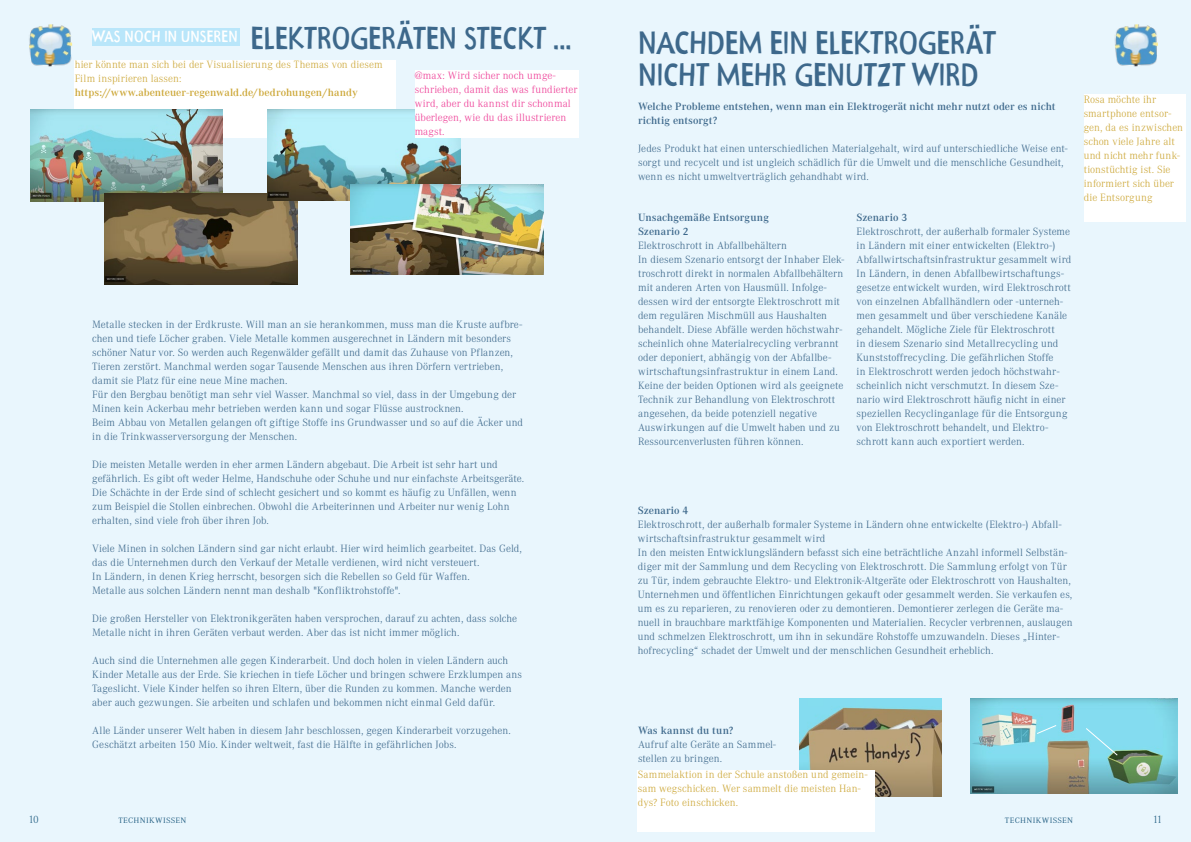
<style>
.page{position:relative;width:1191px;height:842px;background:#e9f6fd}
.page>*{position:absolute;margin:0;border:0;box-sizing:border-box;transform-origin:0 0}
.t1{font:32px/32px "Frutimex Condensed";color:#3d688b}
.t2{font:31px "Frutimex Condensed";letter-spacing:-.01em;color:#3d688b}
.t3{font:300 11px/14px "Corporate A";letter-spacing:.005em;color:#3d688b}
.t4{font:300 11px/14px "Corporate A";letter-spacing:.005em;color:#cca737}
.t5{font:600 11px/14px "Corporate A";letter-spacing:.005em;color:#3d688b}
.t6{font:300 11px/14px "Corporate A";letter-spacing:.01em;color:#ee3d96}
.t7{font:600 11px "Corporate A";letter-spacing:.005em;color:#cca737}
.t8{font:300 11px "Corporate ASC";letter-spacing:.025em;color:#235f83}
.t9{font:300 11px "Corporate A";color:#235f83}
</style>
<div class="page">
<img style="left:29px;top:24px;width:44px;height:43px">
<img style="left:1115px;top:24px;width:43px;height:43px">
<div style="left:92px;top:29px;width:148px;height:17px;background:#b9e6fa"></div>
<div style="left:1083px;top:95px;width:102px;height:127px;background:#fff"></div>
<div style="left:75px;top:60px;width:321px;height:78px;background:#fff"></div>
<img style="left:30px;top:110px;width:193px;height:91px">
<img style="left:105px;top:194px;width:193px;height:91px">
<img style="left:267px;top:110px;width:193px;height:91px">
<img style="left:350px;top:184px;width:193px;height:91px">
<img style="left:799px;top:698px;width:142px;height:98px">
<img style="left:970px;top:698px;width:207px;height:96px">
<svg style="left:1035px;top:724px;width:22px;height:11px"></svg>
<svg style="left:1084px;top:727px;width:34px;height:29px"></svg>
<div style="left:638px;top:770px;width:236px;height:61px;background:#fff"></div>
<div style="left:415px;top:71px;width:163px;height:67px;background:#fff"></div>
<h2 class="t2" style="left:92px;top:19px;width:481px"><sup>WAS</sup> <sup>NOCH</sup> <sup>IN</sup> <sup>UNSEREN</sup> ELEKTROGERÄTEN STECKT ...</h2>
<p class="t4" style="left:75px;top:57px;width:309px">hier könnte man sich bei der Visualisierung des Themas von diesem<br>Film inspirieren lassen:</p>
<p class="t7" style="left:75px;top:86px;width:284px">https://www.abenteuer-regenwald.de/bedrohungen/handy</p>
<p class="t6" style="left:415px;top:68px;width:164px">@max: Wird sicher noch umge&shy;schrieben, damit das was fundierter wird, aber du kannst dir schonmal überlegen, wie du das illustrieren magst.</p>
<p class="t3" style="left:92px;top:318px;width:432px">Metalle stecken in der Erdkruste. Will man an sie herankommen, muss man die Kruste aufbre&shy;chen und tiefe Löcher graben. Viele Metalle kommen ausgerechnet in Ländern mit besonders schöner Natur vor. So werden auch Regenwälder gefällt und damit das Zuhause von Pflanzen, Tieren zerstört. Manchmal werden sogar Tausende Menschen aus ihren Dörfern vertrieben, damit sie Platz für eine neue Mine machen.<br>Für den Bergbau benötigt man sehr viel Wasser. Manchmal so viel, dass in der Umgebung der Minen kein Ackerbau mehr betrieben werden kann und sogar Flüsse austrocknen.<br>Beim Abbau von Metallen gelangen oft giftige Stoffe ins Grundwasser und so auf die Äcker und in die Trinkwasserversorgung der Menschen.</p>
<p class="t3" style="left:92px;top:458px;width:433px">Die meisten Metalle werden in eher armen Ländern abgebaut. Die Arbeit ist sehr hart und gefährlich. Es gibt oft weder Helme, Handschuhe oder Schuhe und nur einfachste Arbeitsgeräte.<br>Die Schächte in der Erde sind of schlecht gesichert und so kommt es häufig zu Unfällen, wenn zum Beispiel die Stollen einbrechen. Obwohl die Arbeiterinnen und Arbeiter nur wenig Lohn erhalten, sind viele froh über ihren Job.</p>
<p class="t3" style="left:92px;top:542px;width:431px">Viele Minen in solchen Ländern sind gar nicht erlaubt. Hier wird heimlich gearbeitet. Das Geld, das die Unternehmen durch den Verkauf der Metalle verdienen, wird nicht versteuert.<br>In Ländern, in denen Krieg herrscht, besorgen sich die Rebellen so Geld für Waffen.<br>Metalle aus solchen Ländern nennt man deshalb "Konfliktrohstoffe".</p>
<p class="t3" style="left:92px;top:612px;width:426px">Die großen Hersteller von Elektronikgeräten haben versprochen, darauf zu achten, dass solche<br>Metalle nicht in ihren Geräten verbaut werden. Aber das ist nicht immer möglich.</p>
<p class="t3" style="left:92px;top:654px;width:431px">Auch sind die Unternehmen alle gegen Kinderarbeit. Und doch holen in vielen Ländern auch Kinder Metalle aus der Erde. Sie kriechen in tiefe Löcher und bringen schwere Erzklumpen ans Tageslicht. Viele Kinder helfen so ihren Eltern, über die Runden zu kommen. Manche werden aber auch gezwungen. Sie arbeiten und schlafen und bekommen nicht einmal Geld dafür.</p>
<p class="t3" style="left:92px;top:724px;width:420px">Alle Länder unserer Welt haben in diesem Jahr beschlossen, gegen Kinderarbeit vorzugehen.<br>Geschätzt arbeiten 150 Mio. Kinder weltweit, fast die Hälfte in gefährlichen Jobs.</p>
<h1 class="t1" style="left:638px;top:27px;width:359px">NACHDEM EIN ELEKTROGERÄT<br>NICHT MEHR GENUTZT WIRD</h1>
<p class="t5" style="left:638px;top:100px;width:419px">Welche Probleme entstehen, wenn man ein Elektrogerät nicht mehr nutzt oder es nicht richtig entsorgt?</p>
<p class="t3" style="left:638px;top:142px;width:431px">Jedes Produkt hat einen unterschiedlichen Materialgehalt, wird auf unterschiedliche Weise ent&shy;sorgt und recycelt und ist ungleich schädlich für die Umwelt und die menschliche Gesundheit, wenn es nicht umweltverträglich gehandhabt wird.</p>
<p class="t5" style="left:638px;top:211px;width:132px">Unsachgemäße Entsorgung<br>Szenario 2</p>
<p class="t3" style="left:638px;top:239px;width:208px">Elektroschrott in Abfallbehältern<br>In diesem Szenario entsorgt der Inhaber Elek&shy;troschrott direkt in normalen Abfallbehältern mit anderen Arten von Hausmüll. Infolge&shy;dessen wird der entsorgte Elektroschrott mit dem regulären Mischmüll aus Haushalten behandelt. Diese Abfälle werden höchstwahr&shy;scheinlich ohne Materialrecycling verbrannt oder deponiert, abhängig von der Abfallbe&shy;wirtschaftungsinfrastruktur in einem Land.<br>Keine der beiden Optionen wird als geeignete Technik zur Behandlung von Elektroschrott angesehen, da beide potenziell negative Auswirkungen auf die Umwelt haben und zu Ressourcenverlusten führen können.</p>
<p class="t5" style="left:856px;top:211px;width:52px">Szenario 3</p>
<p class="t3" style="left:856px;top:225px;width:216px">Elektroschrott, der außerhalb formaler Systeme in Ländern mit einer entwickelten (Elektro-)<br>Abfallwirtschaftsinfrastruktur gesammelt wird In Ländern, in denen Abfallbewirtschaftungs&shy;gesetze entwickelt wurden, wird Elektroschrott von einzelnen Abfallhändlern oder -unterneh&shy;men gesammelt und über verschiedene Kanäle gehandelt. Mögliche Ziele für Elektroschrott<br>in diesem Szenario sind Metallrecycling und Kunststoffrecycling. Die gefährlichen Stoffe<br>in Elektroschrott werden jedoch höchstwahr&shy;scheinlich nicht verschmutzt. In diesem Sze&shy;nario wird Elektroschrott häufig nicht in einer speziellen Recyclinganlage für die Entsorgung von Elektroschrott behandelt, und Elektro&shy;schrott kann auch exportiert werden.</p>
<p class="t4" style="left:1083px;top:92px;width:101px">Rosa möchte ihr smartphone entsor&shy;gen, da es inzwischen schon viele Jahre alt und nicht mehr funk&shy;tionstüchtig ist. Sie informiert sich über die Entsorgung</p>
<p class="t5" style="left:638px;top:504px;width:52px">Szenario 4</p>
<p class="t3" style="left:638px;top:518px;width:436px">Elektroschrott, der außerhalb formaler Systeme in Ländern ohne entwickelte (Elektro-) Abfall&shy;wirtschaftsinfrastruktur gesammelt wird<br>In den meisten Entwicklungsländern befasst sich eine beträchtliche Anzahl informell Selbstän&shy;diger mit der Sammlung und dem Recycling von Elektroschrott. Die Sammlung erfolgt von Tür zu Tür, indem gebrauchte Elektro- und Elektronik-Altgeräte oder Elektroschrott von Haushalten, Unternehmen und öffentlichen Einrichtungen gekauft oder gesammelt werden. Sie verkaufen es, um es zu reparieren, zu renovieren oder zu demontieren. Demontierer zerlegen die Geräte ma&shy;nuell in brauchbare marktfähige Komponenten und Materialien. Recycler verbrennen, auslaugen und schmelzen Elektroschrott, um ihn in sekundäre Rohstoffe umzuwandeln. Dieses „Hinter&shy;hofrecycling“ schadet der Umwelt und der menschlichen Gesundheit erheblich.</p>
<p class="t5" style="left:638px;top:724px;width:97px">Was kannst du tun?</p>
<p class="t3" style="left:638px;top:738px;width:140px">Aufruf alte Geräte an Sammel&shy;stellen zu bringen.</p>
<p class="t4" style="left:638px;top:768px;width:231px">Sammelaktion in der Schule anstoßen und gemein&shy;sam wegschicken. Wer sammelt die meisten Han&shy;dys? Foto einschicken.</p>
<p class="t9" style="left:28px;top:813px;width:12px">10</p>
<p class="t8" style="left:118px;top:813px;width:70px">technikwissen</p>
<p class="t8" style="left:1005px;top:813px;width:70px">technikwissen</p>
<p class="t9" style="left:1152px;top:813px;width:11px">11</p>
</div>
